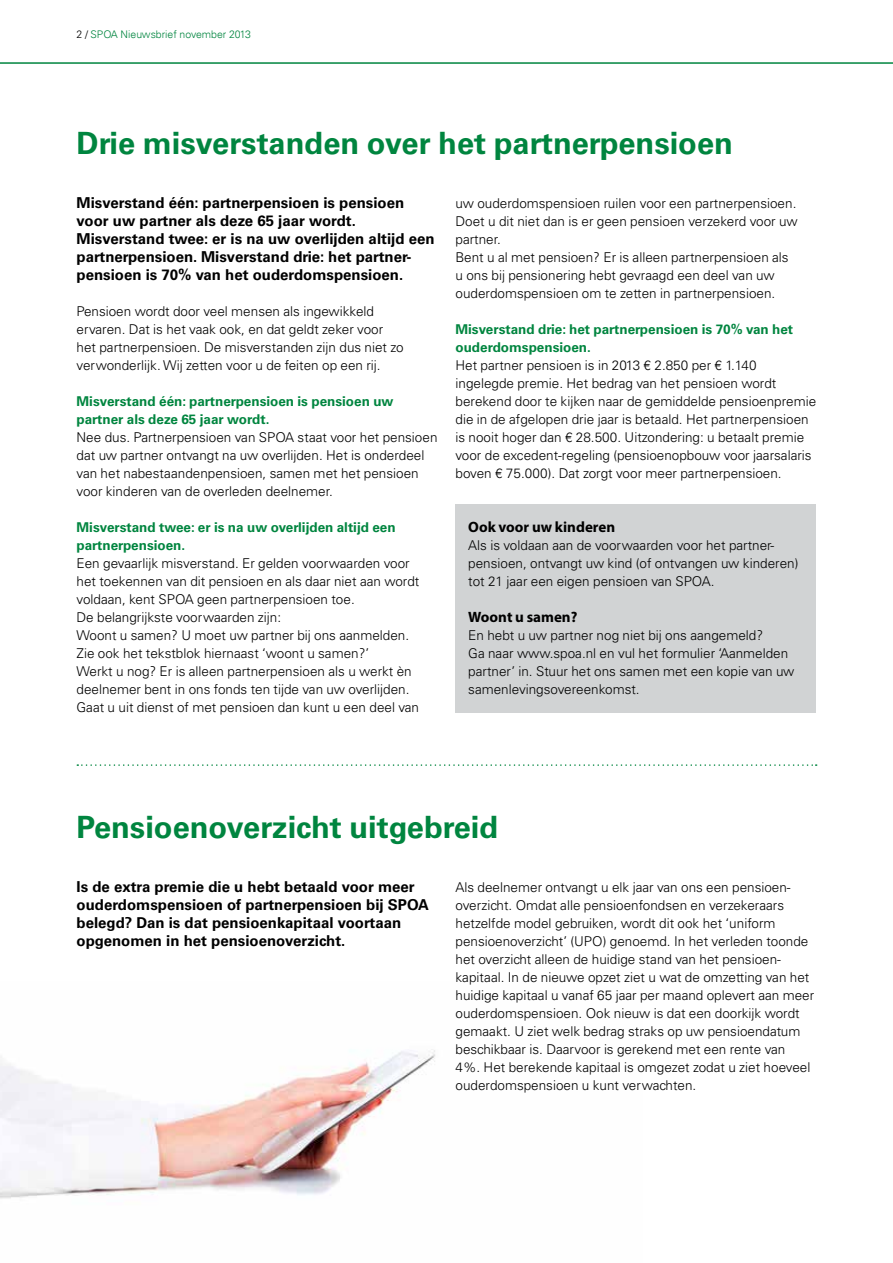
<style>
.page{position:relative;width:893px;height:1263px;background:#fff}
.page>*{position:absolute;margin:0;border:0;box-sizing:border-box;transform-origin:0 0}
.t1{font:700 30.75px "Univers LT Std";color:#00853f}
.t2{font:700 15px/18px "Univers LT Std";color:#000}
.t3{font:700 15px "Myriad Pro";color:#000}
.t4{font:300 13.5px/18px "Univers LT Std";color:#000}
.t5{font:700 13.5px/18px "Univers LT Std";color:#00853f}
.t6{font:300 10.5px "Univers 45";color:#00853f}
.s1{color:#000}
</style>
<div class="page">
<hr style="left:0;top:62px;width:893px;height:2px;background:#00853f">
<div style="left:455px;top:504px;width:361px;height:208px;background:#d1d3d4"></div>
<img style="left:0;top:1049px;width:435px;height:150px">
<svg style="left:77px;top:764px;width:740px;height:2px"></svg>
<p class="t6" style="left:77px;top:28px;width:176px"><span class="s1">2 /</span> SPOA Nieuwsbrief november 2013</p>
<h1 class="t1" style="left:77px;top:125px;width:658px">Drie misverstanden over het partnerpensioen</h1>
<p class="t2" style="left:77px;top:194px;width:359px">Misverstand één: partnerpensioen is pensioen voor uw partner als deze 65 jaar wordt.<br>Misverstand twee: er is na uw overlijden altijd een partnerpensioen. Misverstand drie: het partner&shy;pensioen is 70% van het ouderdomspensioen.</p>
<p class="t4" style="left:77px;top:302px;width:329px">Pensioen wordt door veel mensen als ingewikkeld ervaren. Dat is het vaak ook, en dat geldt zeker voor het partnerpensioen. De misverstanden zijn dus niet zo verwonderlijk. Wij zetten voor u de feiten op een rij.</p>
<p class="t5" style="left:77px;top:392px;width:319px">Misverstand één: partnerpensioen is pensioen uw partner als deze 65 jaar wordt.</p>
<p class="t4" style="left:77px;top:428px;width:362px">Nee dus. Partnerpensioen van SPOA staat voor het pensioen dat uw partner ontvangt na uw overlijden. Het is onderdeel van het nabestaandenpensioen, samen met het pensioen voor kinderen van de overleden deelnemer.</p>
<p class="t5" style="left:77px;top:518px;width:321px">Misverstand twee: er is na uw overlijden altijd een partnerpensioen.</p>
<p class="t4" style="left:77px;top:554px;width:344px">Een gevaarlijk misverstand. Er gelden voorwaarden voor het toekennen van dit pensioen en als daar niet aan wordt voldaan, kent SPOA geen partnerpensioen toe.<br>De belangrijkste voorwaarden zijn:<br>Woont u samen? U moet uw partner bij ons aanmelden.<br>Zie ook het tekstblok hiernaast ‘woont u samen?’<br>Werkt u nog? Er is alleen partnerpensioen als u werkt èn deelnemer bent in ons fonds ten tijde van uw overlijden.<br>Gaat u uit dienst of met pensioen dan kunt u een deel van</p>
<p class="t4" style="left:455px;top:194px;width:344px">uw ouderdomspensioen ruilen voor een partnerpensioen.<br>Doet u dit niet dan is er geen pensioen verzekerd voor uw partner.<br>Bent u al met pensioen? Er is alleen partnerpensioen als u ons bij pensionering hebt gevraagd een deel van uw ouderdomspensioen om te zetten in partnerpensioen.</p>
<p class="t5" style="left:455px;top:320px;width:339px">Misverstand drie: het partnerpensioen is 70% van het ouderdomspensioen.</p>
<p class="t4" style="left:455px;top:356px;width:362px">Het partner pensioen is in 2013 € 2.850 per € 1.140 ingelegde premie. Het bedrag van het pensioen wordt berekend door te kijken naar de gemiddelde pensioenpremie die in de afgelopen drie jaar is betaald. Het partnerpensioen is nooit hoger dan € 28.500. Uitzondering: u betaalt premie voor de excedent-regeling (pensioenopbouw voor jaarsalaris boven € 75.000). Dat zorgt voor meer partnerpensioen.</p>
<p class="t3" style="left:468px;top:517px;width:148px">Ook voor uw kinderen</p>
<p class="t4" style="left:468px;top:536px;width:332px">Als is voldaan aan de voorwaarden voor het partner&shy;pensioen, ontvangt uw kind (of ontvangen uw kinderen) tot 21 jaar een eigen pensioen van SPOA.</p>
<p class="t3" style="left:468px;top:607px;width:111px">Woont u samen?</p>
<p class="t4" style="left:468px;top:626px;width:328px">En hebt u uw partner nog niet bij ons aangemeld?<br>Ga naar www.spoa.nl en vul het formulier ‘Aanmelden partner’ in. Stuur het ons samen met een kopie van uw samenlevingsovereenkomst.</p>
<h1 class="t1" style="left:77px;top:809px;width:423px">Pensioenoverzicht uitgebreid</h1>
<p class="t2" style="left:77px;top:878px;width:354px">Is de extra premie die u hebt betaald voor meer ouderdomspensioen of partnerpensioen bij SPOA belegd? Dan is dat pensioenkapitaal voortaan opgenomen in het pensioenoverzicht.</p>
<p class="t4" style="left:455px;top:878px;width:360px">Als deelnemer ontvangt u elk jaar van ons een pensioen&shy;overzicht. Omdat alle pensioenfondsen en verzekeraars hetzelfde model gebruiken, wordt dit ook het ‘uniform pensioenoverzicht’ (UPO) genoemd. In het verleden toonde het overzicht alleen de huidige stand van het pensioen&shy;kapitaal. In de nieuwe opzet ziet u wat de omzetting van het huidige kapitaal u vanaf 65 jaar per maand oplevert aan meer ouderdomspensioen. Ook nieuw is dat een doorkijk wordt gemaakt. U ziet welk bedrag straks op uw pensioendatum beschikbaar is. Daarvoor is gerekend met een rente van<br>4%. Het berekende kapitaal is omgezet zodat u ziet hoeveel ouderdomspensioen u kunt verwachten.</p>
</div>
